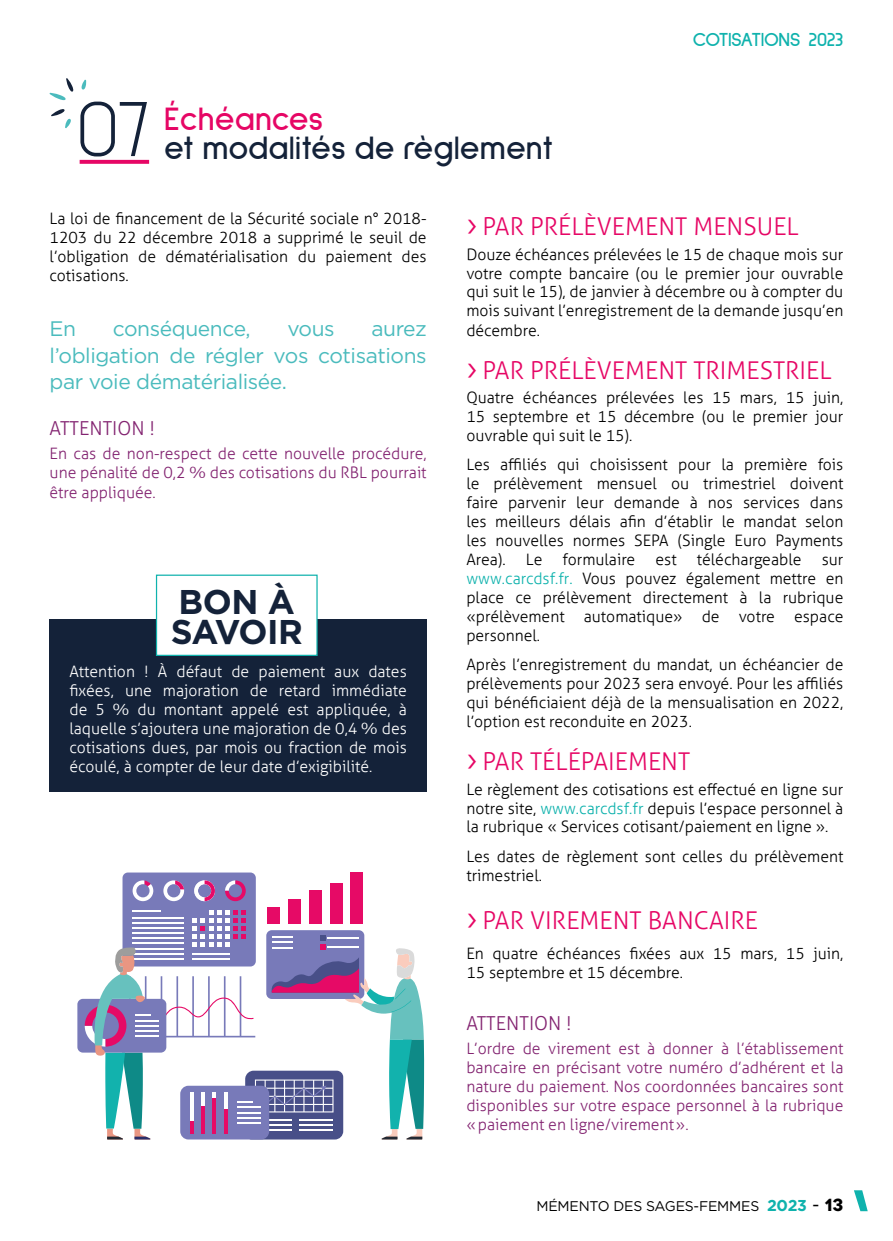
<style>
.page{position:relative;width:893px;height:1241px;background:#fff}
.page>*{position:absolute;margin:0;border:0;box-sizing:border-box;transform-origin:0 0}
.t1{font:300 81.2px "Sulphur Point";color:#142239}
.t2{font:700 34.3px/30.8px "Gotham";letter-spacing:-.015em;color:#142239}
.t3{font:700 34.12px "Sulphur Point";color:#142239}
.t4{font:700 34.12px "Sulphur Point";color:#e60665}
.t5{font:300 24.5px "Aller";color:#e60665}
.t6{font:21px/26.2px "Gotham";letter-spacing:-.02em;color:#4abbbd;text-align:justify}
.t7{font:700 19.95px "Sulphur Point";letter-spacing:-.02em;color:#0fb2ad}
.t8{font:300 19.25px "Aller";color:#832471}
.t9{font:300 15.75px/18.9px "Aller";color:#000;text-align:justify}
.t10{font:300 15.75px/18.9px "Aller";color:#832471;text-align:justify}
.t11{font:300 15.75px/18.9px "Aller";color:#fff;text-align:justify}
.t12{font:14px "Gotham";letter-spacing:-.015em;color:#000}
.s1{font-size:31.5px}
.s2{color:#0fb2ad}
.s3{font-weight:700;font-size:15.75px;color:#0fb2ad}
.s4{font-size:18.2px}
.s5{font-family:"Novecentowide";font-weight:700;font-size:17.5px}
</style>
<div class="page">
<svg style="left:854px;top:1190px;width:14px;height:20px"></svg>
<svg style="left:80px;top:160px;width:69px;height:4px"></svg>
<svg style="left:50px;top:78px;width:36px;height:50px"></svg>
<div style="left:50px;top:618px;width:377px;height:173px;background:#142239"></div>
<div style="left:123px;top:872px;width:133px;height:94px;background:#787ab9;border-radius:5px"></div>
<svg style="left:133px;top:880px;width:20px;height:21px"></svg>
<svg style="left:163px;top:880px;width:21px;height:21px"></svg>
<svg style="left:225px;top:880px;width:21px;height:21px"></svg>
<svg style="left:194px;top:880px;width:21px;height:21px"></svg>
<div style="left:351px;top:871px;width:12px;height:52px;background:#e60a66"></div>
<div style="left:330px;top:883px;width:12px;height:40px;background:#e60a66"></div>
<div style="left:309px;top:890px;width:12px;height:33px;background:#e60a66"></div>
<div style="left:288px;top:899px;width:12px;height:24px;background:#e60a66"></div>
<div style="left:267px;top:906px;width:12px;height:17px;background:#e60a66"></div>
<div style="left:77px;top:998px;width:89px;height:54px;background:#787ab9;border-radius:6px"></div>
<svg style="left:85px;top:909px;width:339px;height:230px"></svg>
<div style="left:156px;top:574px;width:162px;height:82px;background:#fff;border:1px solid #0fb2ad"></div>
<h1 class="t1" style="left:77px;top:84px;width:75px">07</h1>
<h3 class="t4" style="left:164px;top:100px;width:161px">Échéances</h3>
<h3 class="t3" style="left:164px;top:129px;width:391px">et modalités de règlement</h3>
<p class="t7" style="left:693px;top:28px;width:152px">COTISATIONS 2023</p>
<p class="t9" style="left:50px;top:209px;width:379px">La loi de financement de la Sécurité sociale n° 2018- 1203 du 22 décembre 2018 a supprimé le seuil de l’obligation de dématérialisation du paiement des cotisations.</p>
<h3 class="t6" style="left:50px;top:315px;width:28px">En</h3>
<h3 class="t6" style="left:113px;top:315px;width:139px">conséquence,</h3>
<h3 class="t6" style="left:287px;top:315px;width:49px">vous</h3>
<h3 class="t6" style="left:50px;top:315px;width:379px;text-indent:322px">aurez l’obligation de régler vos cotisations par voie dématérialisée.</h3>
<p class="t8" style="left:50px;top:416px;width:107px">ATTENTION !</p>
<p class="t10" style="left:50px;top:444px;width:379px">En cas de non-respect de cette nouvelle procédure, une pénalité de 0,2 % des cotisations du RBL pourrait être appliquée.</p>
<h2 class="t2" style="left:171px;top:585px;width:134px">BON À<br>SAVOIR</h2>
<p class="t11" style="left:69px;top:662px;width:339px">Attention ! À défaut de paiement aux dates fixées, une majoration de retard immédiate de 5 % du montant appelé est appliquée, à laquelle s’ajoutera une majoration de 0,4 % des cotisations dues, par mois ou fraction de mois écoulé, à compter de leur date d’exigibilité.</p>
<h3 class="t5" style="left:466px;top:212px;width:334px"><span class="s1">›</span> PAR PRÉLÈVEMENT MENSUEL</h3>
<p class="t9" style="left:466px;top:244px;width:379px">Douze échéances prélevées le 15 de chaque mois sur votre compte bancaire (ou le premier jour ouvrable qui suit le 15), de janvier à décembre ou à compter du mois suivant l’enregistrement de la demande jusqu’en décembre.</p>
<h3 class="t5" style="left:466px;top:355px;width:367px"><span class="s1">›</span> PAR PRÉLÈVEMENT TRIMESTRIEL</h3>
<p class="t9" style="left:466px;top:388px;width:379px">Quatre échéances prélevées les 15 mars, 15 juin, 15 septembre et 15 décembre (ou le premier jour ouvrable qui suit le 15).</p>
<p class="t9" style="left:466px;top:455px;width:379px">Les affiliés qui choisissent pour la première fois le prélèvement mensuel ou trimestriel doivent faire parvenir leur demande à nos services dans les meilleurs délais afin d’établir le mandat selon les nouvelles normes SEPA (Single Euro Payments Area).</p>
<p class="t9" style="left:526px;top:550px;width:18px">Le</p>
<p class="t9" style="left:563px;top:550px;width:74px">formulaire</p>
<p class="t9" style="left:655px;top:550px;width:23px">est</p>
<p class="t9" style="left:697px;top:550px;width:106px">téléchargeable</p>
<p class="t9" style="left:466px;top:550px;width:379px;text-indent:355px">sur <span class="s2">www.carcdsf.fr.</span> Vous pouvez également mettre en place ce prélèvement directement à la rubrique «prélèvement automatique» de votre espace personnel.</p>
<p class="t9" style="left:466px;top:655px;width:379px">Après l’enregistrement du mandat, un échéancier de prélèvements pour 2023 sera envoyé. Pour les affiliés qui bénéficiaient déjà de la mensualisation en 2022, l’option est reconduite en 2023.</p>
<h3 class="t5" style="left:466px;top:746px;width:225px"><span class="s1">›</span> PAR TÉLÉPAIEMENT</h3>
<p class="t9" style="left:466px;top:779px;width:379px">Le règlement des cotisations est effectué en ligne sur notre site, <span class="s2">www.carcdsf.fr</span> depuis l’espace personnel à la rubrique « Services cotisant/paiement en ligne ».</p>
<p class="t9" style="left:466px;top:846px;width:379px">Les dates de règlement sont celles du prélèvement trimestriel.</p>
<h3 class="t5" style="left:466px;top:905px;width:293px"><span class="s1">›</span> PAR VIREMENT BANCAIRE</h3>
<p class="t9" style="left:466px;top:943px;width:379px">En quatre échéances fixées aux 15 mars, 15 juin,<br>15 septembre et 15 décembre.</p>
<p class="t8" style="left:466px;top:1011px;width:107px">ATTENTION !</p>
<p class="t10" style="left:466px;top:1038px;width:379px">L’ordre de virement est à donner à l’établissement bancaire en précisant votre numéro d’adhérent et la nature du paiement. Nos coordonnées bancaires sont disponibles sur votre espace personnel à la rubrique «paiement en ligne/virement».</p>
<p class="t12" style="left:536px;top:1197px;width:308px">MÉMENTO DES SAGES-FEMMES <span class="s3">2023</span> <span class="s4">-</span> <span class="s5">13</span></p>
</div>
